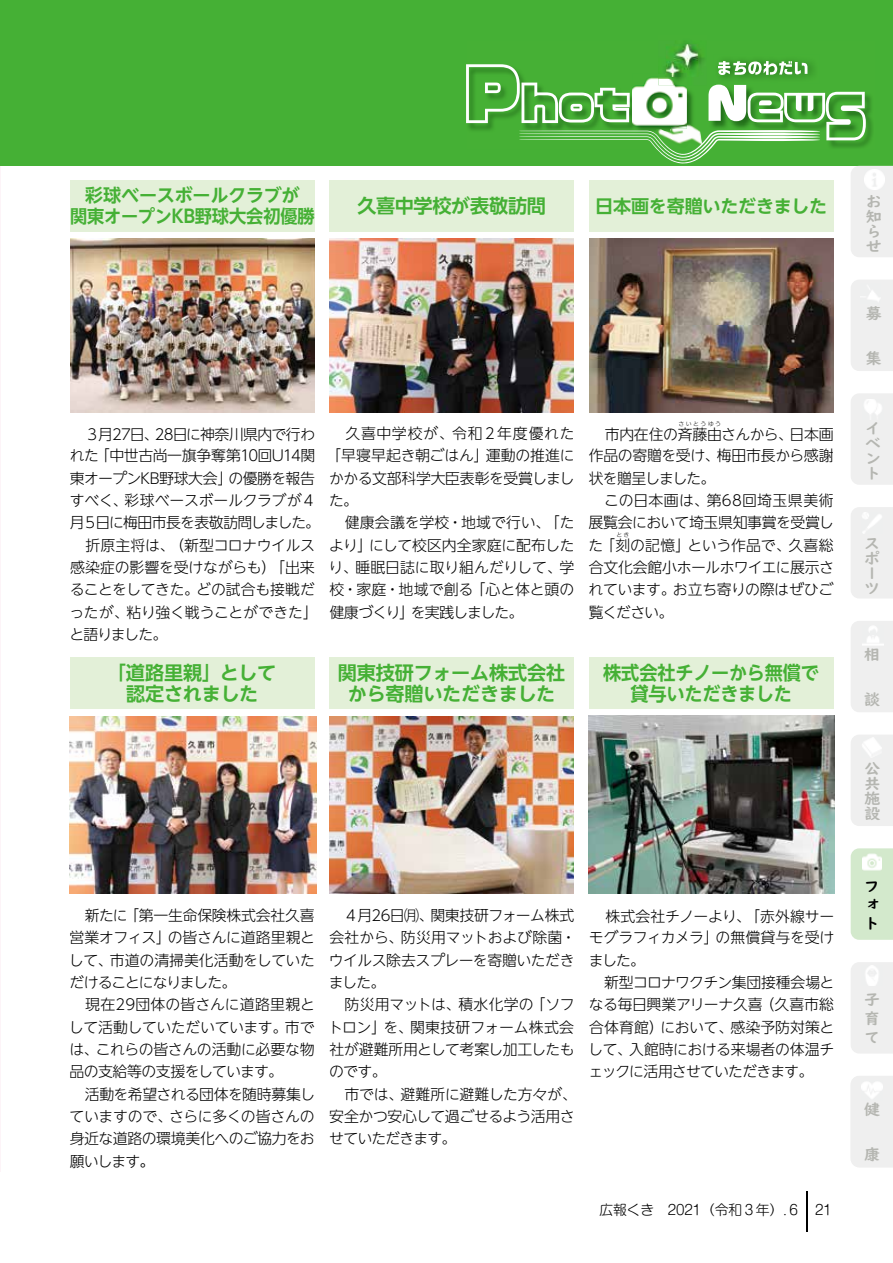
<style>
.page{position:relative;width:893px;height:1263px;background:#fff}
.page>*{position:absolute;margin:0;border:0;box-sizing:border-box;transform-origin:0 0}
.t1{font:700 19.2px/21.3px "UD Shin Go NT Pro De";letter-spacing:-.015em;color:#45b035;text-align:center}
.t2{font:700 19.2px/21.3px "UD Shin Go NT Pro De";letter-spacing:-.015em;color:#45b035;text-align:center;scale:.95 1}
.t3{font:700 18px/21.3px "UD Shin Go NT Pro De";letter-spacing:-.01em;color:#45b035;text-align:center}
.t4{font:700 15.15px/15px "UD Digi Kyokasho Std";color:#b5b6b1;scale:1.05 1}
.t5{font:700 15px/15px "UD Digi Kyokasho Std";color:#b5b6b1;text-align:justify;scale:1.06 1}
.t6{font:700 15px/18.9px "UD Digi Kyokasho Std";color:#000;text-align:justify;scale:1.06 1}
.t7{font:300 14.85px/22.4px "UD Shin Go NT Pro";letter-spacing:-.025em;color:#000}
.t8{font:300 14.85px/21.8px "UD Shin Go NT Pro";letter-spacing:-.045em;color:#000}
.t9{font:300 14.85px/22.4px "UD Shin Go NT Pro";letter-spacing:-.055em;color:#000}
.t10{font:300 14.85px "UD Shin Go NT Pro";letter-spacing:.01em;color:#000}
.t11{font:300 14.85px/22.4px "UD Shin Go NT Pro";color:#000}
.t12{font:300 14.85px/21.8px "UD Shin Go NT Pro";letter-spacing:-.005em;color:#000;text-align:right}
.t13{font:300 14.85px/22.4px "UD Shin Go NT Pro";letter-spacing:.04em;color:#000;text-align:right}
.t14{font:300 14.85px/22.4px "UD Shin Go NT Pro";letter-spacing:-.06em;color:#000}
.t15{font:300 14.85px "UD Shin Go NT Pro";letter-spacing:-.075em;color:#000}
.t16{font:300 14.85px "UD Shin Go NT Pro";letter-spacing:.03em;color:#000}
.t17{font:300 13.8px "Shin M Go Pro";letter-spacing:-.01em;color:#000}
.t18{font:300 5.85px "UD Shin Go NT Pro";letter-spacing:.255em;color:#000}
.s1{font-weight:400}
</style>
<div class="page">
<hr style="left:0;top:75px;width:1px;height:1097px;background:#fdf4f8">
<div style="left:0;top:0;width:893px;height:166px;background:#45b035"></div>
<div style="left:329px;top:658px;width:245px;height:51px;background:#e3f0d8"></div>
<div style="left:329px;top:180px;width:245px;height:51px;background:#e3f0d8"></div>
<div style="left:70px;top:658px;width:244px;height:51px;background:#e3f0d8"></div>
<img style="left:329px;top:239px;width:244px;height:173px">
<img style="left:70px;top:239px;width:245px;height:173px">
<img style="left:70px;top:717px;width:246px;height:176px">
<img style="left:329px;top:717px;width:245px;height:176px">
<div style="left:70px;top:180px;width:245px;height:51px;background:#e3f0d8"></div>
<div style="left:589px;top:658px;width:244px;height:51px;background:#e3f0d8"></div>
<img style="left:589px;top:257px;width:244px;height:155px">
<img style="left:589px;top:716px;width:245px;height:177px">
<img style="left:718px;top:61px;width:89px;height:3px">
<img style="left:698px;top:52px;width:6px;height:12px">
<img style="left:666px;top:44px;width:32px;height:20px">
<div style="left:851px;top:962px;width:42px;height:91px;background:#efefef"></div>
<img style="left:862px;top:966px;width:20px;height:20px">
<svg style="left:466px;top:64px;width:427px;height:193px"></svg>
<img style="left:864px;top:169px;width:20px;height:21px">
<div style="left:851px;top:280px;width:42px;height:91px;background:#efefef"></div>
<img style="left:861px;top:283px;width:20px;height:20px">
<div style="left:851px;top:393px;width:42px;height:92px;background:#efefef"></div>
<img style="left:863px;top:399px;width:20px;height:20px">
<div style="left:851px;top:507px;width:42px;height:91px;background:#efefef"></div>
<img style="left:862px;top:513px;width:20px;height:20px">
<div style="left:851px;top:621px;width:42px;height:91px;background:#efefef"></div>
<img style="left:863px;top:625px;width:20px;height:21px">
<div style="left:851px;top:735px;width:42px;height:91px;background:#efefef"></div>
<img style="left:862px;top:737px;width:20px;height:20px">
<div style="left:851px;top:848px;width:42px;height:92px;background:#d3e9cc"></div>
<img style="left:863px;top:853px;width:18px;height:18px">
<div style="left:851px;top:1076px;width:42px;height:91px;background:#efefef"></div>
<img style="left:862px;top:1080px;width:20px;height:21px">
<hr style="left:806px;top:1192px;width:2px;height:40px;background:#000">
<p class="t3" style="left:70px;top:184px;width:246px">彩球ベースボールクラブが<br>関東オープンKB野球大会初優勝</p>
<p class="t1" style="left:357px;top:194px;width:190px">久喜中学校が表敬訪問</p>
<p class="t3" style="left:595px;top:194px;width:233px">日本画を寄贈いただきました</p>
<p class="t4" style="left:866px;top:194px;width:16px">お知らせ</p>
<p class="t4" style="left:866px;top:306px;width:16px">募</p>
<p class="t4" style="left:866px;top:351px;width:16px">集</p>
<p class="t8" style="left:155px;top:423px;width:162px">28日に神奈川県内で行わ</p>
<p class="t8" style="left:95px;top:423px;width:222px;text-indent:-10px">３月27日、<br>「中世古尚一旗争奪第10回U14関</p>
<p class="t7" style="left:70px;top:444px;width:31px">れた</p>
<p class="t7" style="left:125px;top:466px;width:193px;text-indent:-55px">東オープンKB野球大会」<br>彩球ベースボールクラブが４</p>
<p class="t7" style="left:228px;top:466px;width:88px">の優勝を報告</p>
<p class="t7" style="left:70px;top:489px;width:59px">すべく、</p>
<p class="t9" style="left:70px;top:511px;width:252px">月５日に梅田市長を表敬訪問しました。</p>
<p class="t7" style="left:70px;top:533px;width:246px">　折原主将は、（新型コロナウイルス</p>
<p class="t7" style="left:70px;top:556px;width:246px">感染症の影響を受けながらも）「出来</p>
<p class="t12" style="left:196px;top:578px;width:120px">どの試合も接戦だ</p>
<p class="t7" style="left:127px;top:578px;width:193px;text-indent:-57px">ることをしてきた。<br>粘り強く戦うことができた「</p>
<p class="t9" style="left:70px;top:600px;width:99px">ったが、<br>と語りました。</p>
<p class="t13" style="left:329px;top:422px;width:247px">　久喜中学校が、令和２年度優れた運動の推進に</p>
<p class="t7" style="left:326px;top:444px;width:164px">「早寝早起き朝ごはん」</p>
<p class="t7" style="left:329px;top:466px;width:247px">かかる文部科学大臣表彰を受賞しまし</p>
<p class="t7" style="left:329px;top:489px;width:30px">た。</p>
<p class="t10" style="left:329px;top:511px;width:247px">　健康会議を学校・地域で行い、「た</p>
<p class="t7" style="left:369px;top:533px;width:207px">にして校区内全家庭に配布した</p>
<p class="t7" style="left:329px;top:533px;width:45px">より」</p>
<p class="t7" style="left:329px;top:556px;width:31px">り、</p>
<p class="t11" style="left:355px;top:556px;width:208px">睡眠日誌に取り組んだりして、</p>
<p class="t7" style="left:559px;top:556px;width:16px">学</p>
<p class="t7" style="left:470px;top:578px;width:106px">「心と体と頭の</p>
<p class="t7" style="left:411px;top:578px;width:114px;text-indent:-81px">校・家庭・地域で創る<br>を実践しました。</p>
<p class="t7" style="left:329px;top:600px;width:87px">健康づくり」</p>
<p class="t18" style="left:679px;top:419px;width:44px">さいとうゆう</p>
<p class="t7" style="left:717px;top:423px;width:118px;line-height:21.8px;text-align:right">日本画<br>梅田市長から感謝</p>
<p class="t7" style="left:605px;top:422px;width:190px">市内在住の斉藤由さんから、</p>
<p class="t7" style="left:589px;top:444px;width:133px">作品の寄贈を受け、</p>
<p class="t9" style="left:589px;top:466px;width:128px">状を贈呈しました。</p>
<p class="t16" style="left:707px;top:488px;width:128px">第68回埼玉県美術</p>
<p class="t7" style="left:589px;top:489px;width:122px">　この日本画は、</p>
<p class="t7" style="left:589px;top:511px;width:247px">展覧会において埼玉県知事賞を受賞し</p>
<p class="t7" style="left:600px;top:533px;width:92px">「刻の記憶」</p>
<p class="t18" style="left:616px;top:530px;width:15px">とき</p>
<p class="t7" style="left:788px;top:533px;width:47px">久喜総</p>
<p class="t7" style="left:687px;top:533px;width:105px">という作品で、</p>
<p class="t7" style="left:589px;top:556px;width:247px">合文化会館小ホールホワイエに展示さ</p>
<p class="t7" style="left:673px;top:578px;width:162px">お立ち寄りの際はぜひご</p>
<p class="t7" style="left:588px;top:533px;width:16px">た</p>
<p class="t7" style="left:589px;top:578px;width:89px">れています。覧ください。</p>
<p class="t4" style="left:865px;top:421px;width:16px">イベント</p>
<p class="t4" style="left:864px;top:536px;width:16px">スポーツ</p>
<p class="t1" style="left:107px;top:661px;width:171px">「道路里親」として認定されました</p>
<p class="t1" style="left:338px;top:661px;width:229px">関東技研フォーム株式会社から寄贈いただきました</p>
<p class="t2" style="left:603px;top:661px;width:229px">株式会社チノーから無償で貸与いただきました</p>
<p class="t4" style="left:864px;top:647px;width:15px">相</p>
<p class="t4" style="left:864px;top:692px;width:16px">談</p>
<p class="t5" style="left:865px;top:761px;width:16px">公共施設</p>
<p class="t7" style="left:70px;top:904px;width:59px">　新たに</p>
<p class="t7" style="left:124px;top:904px;width:192px">「第一生命保険株式会社久喜</p>
<p class="t7" style="left:110px;top:926px;width:206px;text-indent:-40px">営業オフィス」<br>市道の清掃美化活動をしていた</p>
<p class="t7" style="left:168px;top:926px;width:149px">の皆さんに道路里親と</p>
<p class="t7" style="left:69px;top:948px;width:45px">して、</p>
<p class="t15" style="left:69px;top:970px;width:168px">だけることになりました。</p>
<p class="t10" style="left:70px;top:993px;width:247px">　現在29団体の皆さんに道路里親と</p>
<p class="t7" style="left:285px;top:1015px;width:31px">市で</p>
<p class="t7" style="left:96px;top:1015px;width:221px;text-indent:-27px">して活動していただいています。<br>これらの皆さんの活動に必要な物</p>
<p class="t7" style="left:69px;top:1037px;width:31px">は、</p>
<p class="t7" style="left:70px;top:1060px;width:215px">品の支給等の支援をしています。</p>
<p class="t7" style="left:70px;top:1082px;width:247px">　活動を希望される団体を随時募集し</p>
<p class="t7" style="left:169px;top:1104px;width:147px">さらに多くの皆さんの</p>
<p class="t7" style="left:70px;top:1104px;width:247px">ていますので、<br>身近な道路の環境美化へのご協力をお願いします<span class="s1">。</span></p>
<p class="t7" style="left:401px;top:904px;width:177px;text-indent:-71px">　４月26日㈪、<br>防災用マットおよび除菌・</p>
<p class="t7" style="left:430px;top:904px;width:145px">関東技研フォーム株式</p>
<p class="t7" style="left:329px;top:926px;width:76px">会社から、</p>
<p class="t7" style="left:329px;top:948px;width:247px">ウイルス除去スプレーを寄贈いただき</p>
<p class="t7" style="left:329px;top:971px;width:58px">ました。</p>
<p class="t7" style="left:531px;top:993px;width:46px">「ソフ</p>
<p class="t7" style="left:458px;top:993px;width:77px">積水化学の</p>
<p class="t11" style="left:410px;top:993px;width:166px;text-indent:-81px">　防災用マットは、<br>関東技研フォーム株式会</p>
<p class="t7" style="left:328px;top:1015px;width:60px">トロン」</p>
<p class="t7" style="left:329px;top:1037px;width:247px">社が避難所用として考案し加工したも</p>
<p class="t7" style="left:329px;top:1060px;width:59px">のです。</p>
<p class="t7" style="left:401px;top:1082px;width:178px">避難所に避難した方々が、</p>
<p class="t7" style="left:383px;top:1015px;width:31px">を、</p>
<p class="t7" style="left:329px;top:1082px;width:247px">　市では、<br>安全かつ安心して過ごせるよう活用させていただきます。</p>
<p class="t12" style="left:605px;top:904px;width:230px">株式会社チノーより、「赤外線サーの無償貸与を受け</p>
<p class="t8" style="left:589px;top:926px;width:131px">モグラフィカメラ」</p>
<p class="t7" style="left:589px;top:948px;width:58px">ました。</p>
<p class="t7" style="left:589px;top:971px;width:247px">　新型コロナワクチン集団接種会場と</p>
<p class="t7" style="left:760px;top:993px;width:76px">（久喜市総</p>
<p class="t7" style="left:730px;top:993px;width:105px;text-indent:-142px">なる毎日興業アリーナ久喜<br>感染予防対策と</p>
<p class="t7" style="left:629px;top:1015px;width:206px;text-indent:-40px">合体育館）<br>入館時における来場者の体温チ</p>
<p class="t7" style="left:660px;top:1015px;width:74px">において、</p>
<p class="t14" style="left:588px;top:1037px;width:227px">して、<br>ェックに活用させていただきます。</p>
<p class="t6" style="left:864px;top:876px;width:15px">フォト</p>
<p class="t4" style="left:864px;top:990px;width:16px;line-height:19px;text-align:justify">子育て</p>
<p class="t4" style="left:864px;top:1102px;width:17px">健</p>
<p class="t4" style="left:864px;top:1147px;width:16px">康</p>
<p class="t17" style="left:599px;top:1198px;width:203px">広報くき　2021（令和３年(.６</p>
<p class="t17" style="left:815px;top:1198px;width:18px">21</p>
</div>
